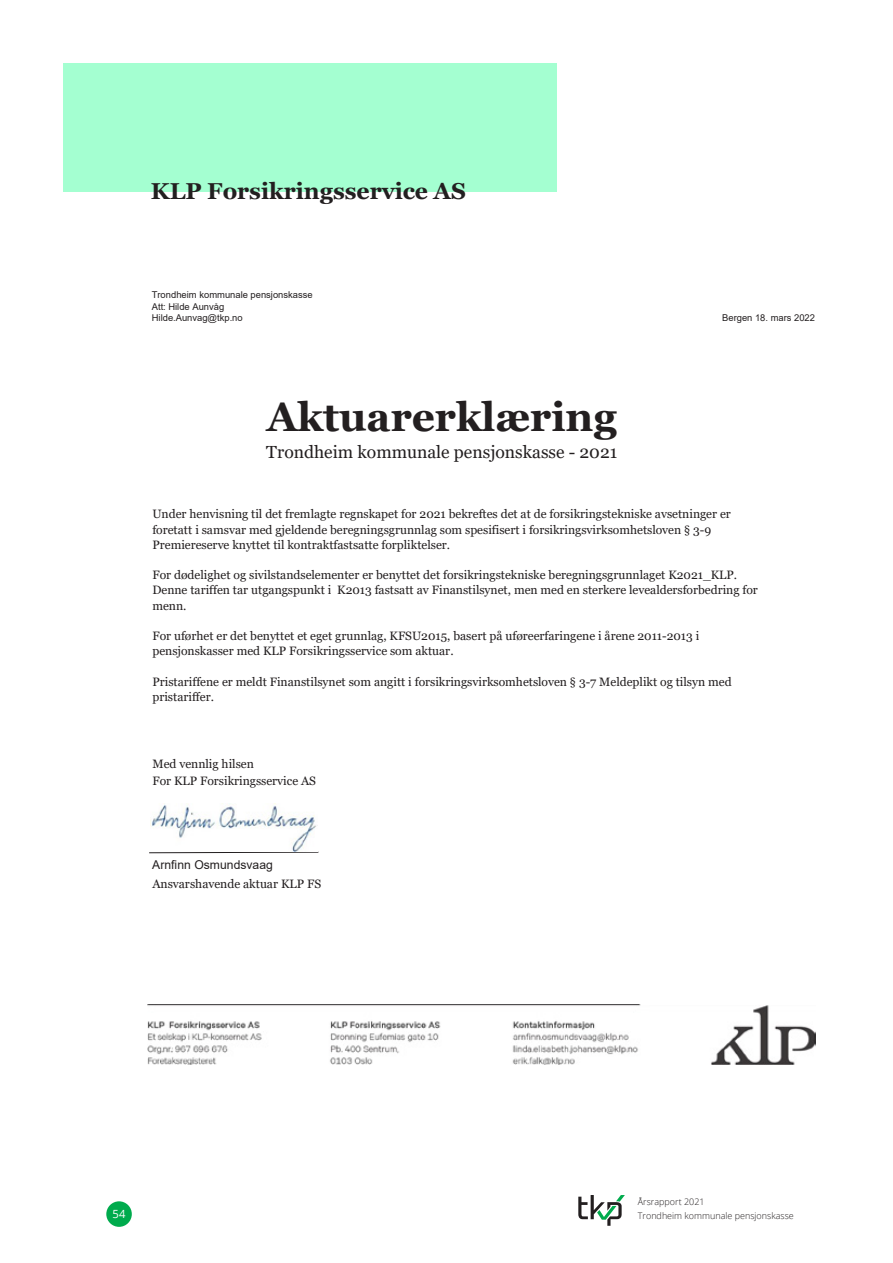
<style>
.page{position:relative;width:893px;height:1263px;background:#fff}
.page>*{position:absolute;margin:0;border:0;box-sizing:border-box;transform-origin:0 0}
.t1{font:700 40.5px "Georgia";color:#231f20}
.t2{font:700 22.95px "Georgia";color:#231f20}
.t3{font:17.55px "Georgia";color:#231f20}
.t4{font:12.15px/15.3px "Georgia";color:#231f20}
.t5{font:11.25px "Open Sans";color:#fff}
.t6{font:9.45px/11.7px "Arial";color:#231f20}
.t7{font:300 9px/13.5px "Open Sans";color:#231f20}
.s1{font-family:"Arial"}
</style>
<div class="page">
<div style="left:106px;top:1201px;width:26px;height:26px;background:#00ab4d;border-radius:50%"></div>
<svg style="left:578px;top:1195px;width:47px;height:31px"></svg>
<div style="left:64px;top:64px;width:493px;height:128px;background:#a4ffd1"></div>
<img style="left:148px;top:1004px;width:667px;height:60px">
<svg style="left:149px;top:851px;width:170px;height:3px"></svg>
<img style="left:151px;top:803px;width:165px;height:48px">
<p class="t2" style="left:151px;top:176px;width:316px">KLP Forsikringsservice AS</p>
<p class="t6" style="left:152px;top:289px;width:162px">Trondheim kommunale pensjonskasse<br>Att: Hilde Aunvåg<br>Hilde.Aunvag@tkp.no</p>
<p class="t1" style="left:267px;top:391px;width:352px">Aktuarerklæring</p>
<p class="t3" style="left:266px;top:442px;width:352px">Trondheim kommunale pensjonskasse - 2021</p>
<p class="t6" style="left:722px;top:312px;width:94px">Bergen 18. mars 2022</p>
<p class="t4" style="left:152px;top:507px;width:580px">Under henvisning til det fremlagte regnskapet for 2021 bekreftes det at de forsikringstekniske avsetninger er foretatt i samsvar med gjeldende beregningsgrunnlag som spesifisert i forsikringsvirksomhetsloven § 3-9<br>Premiereserve knyttet til kontraktfastsatte forpliktelser.</p>
<p class="t4" style="left:152px;top:568px;width:607px">For dødelighet og sivilstandselementer er benyttet det forsikringstekniske beregningsgrunnlaget K2021_KLP.<br>Denne tariffen tar utgangspunkt i K2013 fastsatt av Finanstilsynet, men med en sterkere levealdersforbedring for menn.</p>
<p class="t4" style="left:152px;top:629px;width:548px">For uførhet er det benyttet et eget grunnlag, KFSU2015, basert på uføreerfaringene i årene 2011-2013 i pensjonskasser med KLP Forsikringsservice som aktuar.</p>
<p class="t4" style="left:152px;top:674px;width:581px">Pristariffene er meldt Finanstilsynet som angitt i forsikringsvirksomhetsloven § 3-7 Meldeplikt og tilsyn med pristariffer.</p>
<p class="t4" style="left:152px;top:755px;width:165px;line-height:17.7px">Med vennlig hilsen<br>For KLP Forsikringsservice AS</p>
<p class="t4" style="left:152px;top:855px;width:170px;line-height:19.6px"><span class="s1">Arnfinn Osmundsvaag<br></span>Ansvarshavende aktuar KLP FS</p>
<p class="t5" style="left:113px;top:1207px;width:14px">54</p>
<p class="t7" style="left:638px;top:1195px;width:158px">Årsrapport 2021<br>Trondheim kommunale pensjonskasse</p>
</div>
